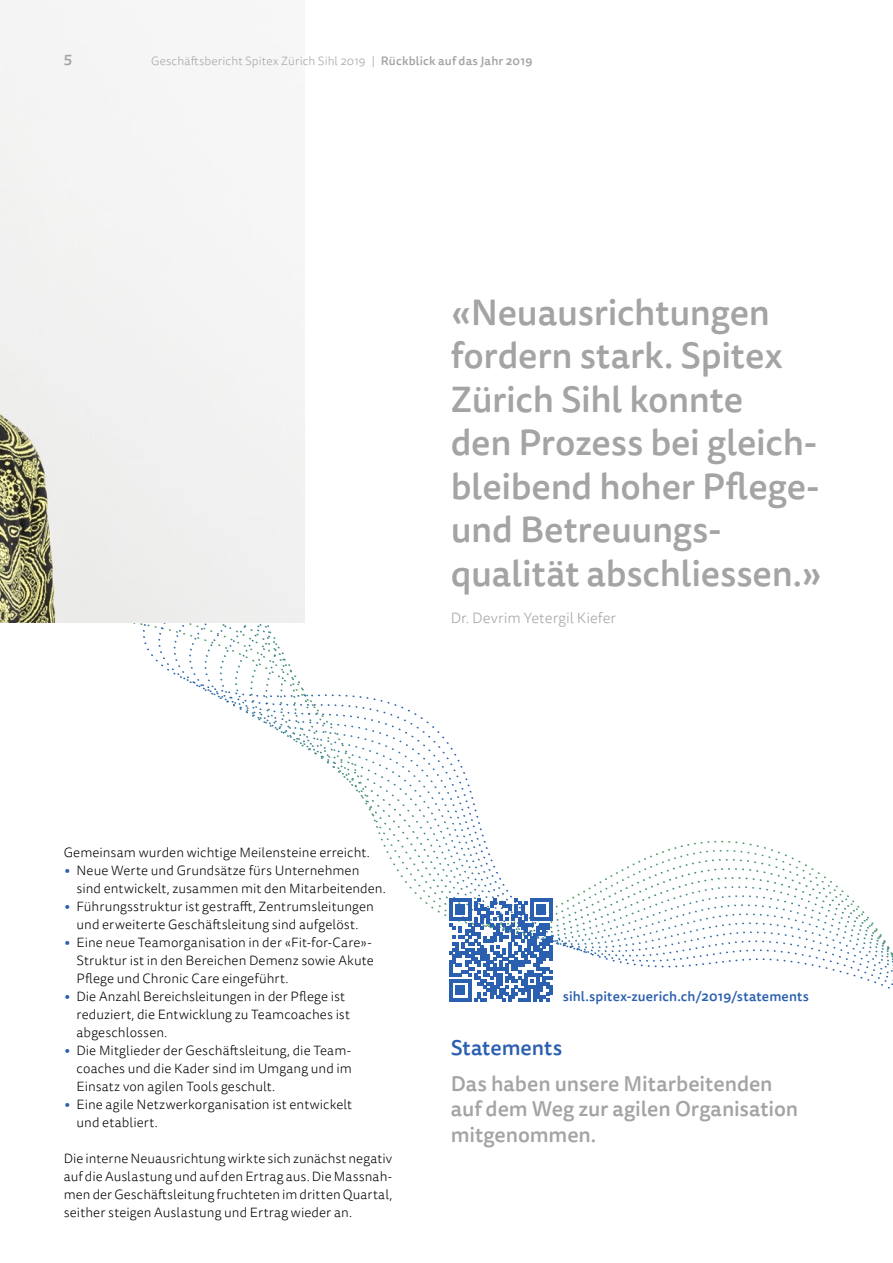
<style>
.page{position:relative;width:893px;height:1263px;background:#fff}
.page>*{position:absolute;margin:0;border:0;box-sizing:border-box;transform-origin:0 0}
.t1{font:500 36px/43.5px "Tisa Sans Pro";letter-spacing:-.005em;color:#a4a4a4}
.t2{font:500 21px/25.5px "Tisa Sans Pro";letter-spacing:-.005em;color:#a4a4a4}
.t3{font:500 21px "Tisa Sans Pro";letter-spacing:-.005em;color:#2b5faf}
.t4{font:300 15px "Tisa Sans Pro";letter-spacing:.01em;color:#a4a4a4}
.t5{font:500 15px "Tisa Sans Pro";color:#a4a4a4}
.t6{font:300 13.5px/18px "Tisa Sans Pro";letter-spacing:.005em;color:#000}
.t7{font:500 13.5px "Tisa Sans Pro";letter-spacing:.01em;color:#2b5faf}
.t8{font:300 12px "Tisa Sans Pro";letter-spacing:.01em;color:#a4a4a4}
.s1{font-weight:500}
.s2{font-size:21px;color:#2b5faf}
</style>
<div class="page">
<svg style="left:133px;top:623px;width:760px;height:379px"></svg>
<img style="left:0;top:0;width:305px;height:623px">
<svg style="left:449px;top:898px;width:103px;height:103px"></svg>
<p class="t5" style="left:64px;top:49px;width:10px">5</p>
<p class="t8" style="left:151px;top:53px;width:383px">Geschäftsbericht Spitex Zürich Sihl 2019 | <span class="s1">Rückblick auf das Jahr 2019</span></p>
<h1 class="t1" style="left:451px;top:291px;width:373px">«Neuausrichtungen fordern stark. Spitex<br>Zürich Sihl konnte<br>den Prozess bei gleich&shy;bleibend hoher Pflege&shy;und Betreuungs&shy;qualität abschliessen.»</h1>
<p class="t4" style="left:451px;top:608px;width:167px">Dr. Devrim Yetergil Kiefer</p>
<p class="t6" style="left:64px;top:844px;width:308px">Gemeinsam wurden wichtige Meilensteine erreicht.</p>
<p class="t6" style="left:77px;top:862px;width:311px;text-indent:-13px"><span class="s2">•</span> Neue Werte und Grundsätze fürs Unternehmen sind entwickelt, zusammen mit den Mitarbeitenden.</p>
<p class="t6" style="left:64px;top:898px;width:312px;text-align:center"><span class="s2">•</span> Führungsstruktur ist gestrafft, Zentrumsleitungen und erweiterte Geschäftsleitung sind aufgelöst.</p>
<p class="t6" style="left:77px;top:934px;width:299px;text-indent:-13px"><span class="s2">•</span> Eine neue Teamorganisation in der «Fit-for-Care»-<br>Struktur ist in den Bereichen Demenz sowie Akute<br>Pflege und Chronic Care eingeführt.</p>
<p class="t6" style="left:77px;top:988px;width:275px;text-indent:-13px"><span class="s2">•</span> Die Anzahl Bereichsleitungen in der Pflege ist reduziert, die Entwicklung zu Teamcoaches ist abgeschlossen.</p>
<p class="t6" style="left:77px;top:1042px;width:277px;text-align:justify;text-indent:-13px"><span class="s2">•</span> Die Mitglieder der Geschäftsleitung, die Team&shy;coaches und die Kader sind im Umgang und im Einsatz von agilen Tools geschult.</p>
<p class="t6" style="left:77px;top:1096px;width:277px;text-indent:-13px"><span class="s2">•</span> Eine agile Netzwerkorganisation ist entwickelt und etabliert.</p>
<p class="t6" style="left:64px;top:1150px;width:330px;text-align:justify">Die interne Neuausrichtung wirkte sich zunächst negativ auf die Auslastung und auf den Ertrag aus. Die Massnah&shy;men der Geschäftsleitung fruchteten im dritten Quartal, seither steigen Auslastung und Ertrag wieder an.</p>
<p class="t7" style="left:563px;top:987px;width:248px">sihl.spitex-zuerich.ch/2019/statements</p>
<h2 class="t3" style="left:451px;top:1033px;width:113px">Statements</h2>
<h2 class="t2" style="left:451px;top:1071px;width:349px">Das haben unsere Mitarbeitenden auf dem Weg zur agilen Organisation mitgenommen.</h2>
</div>
